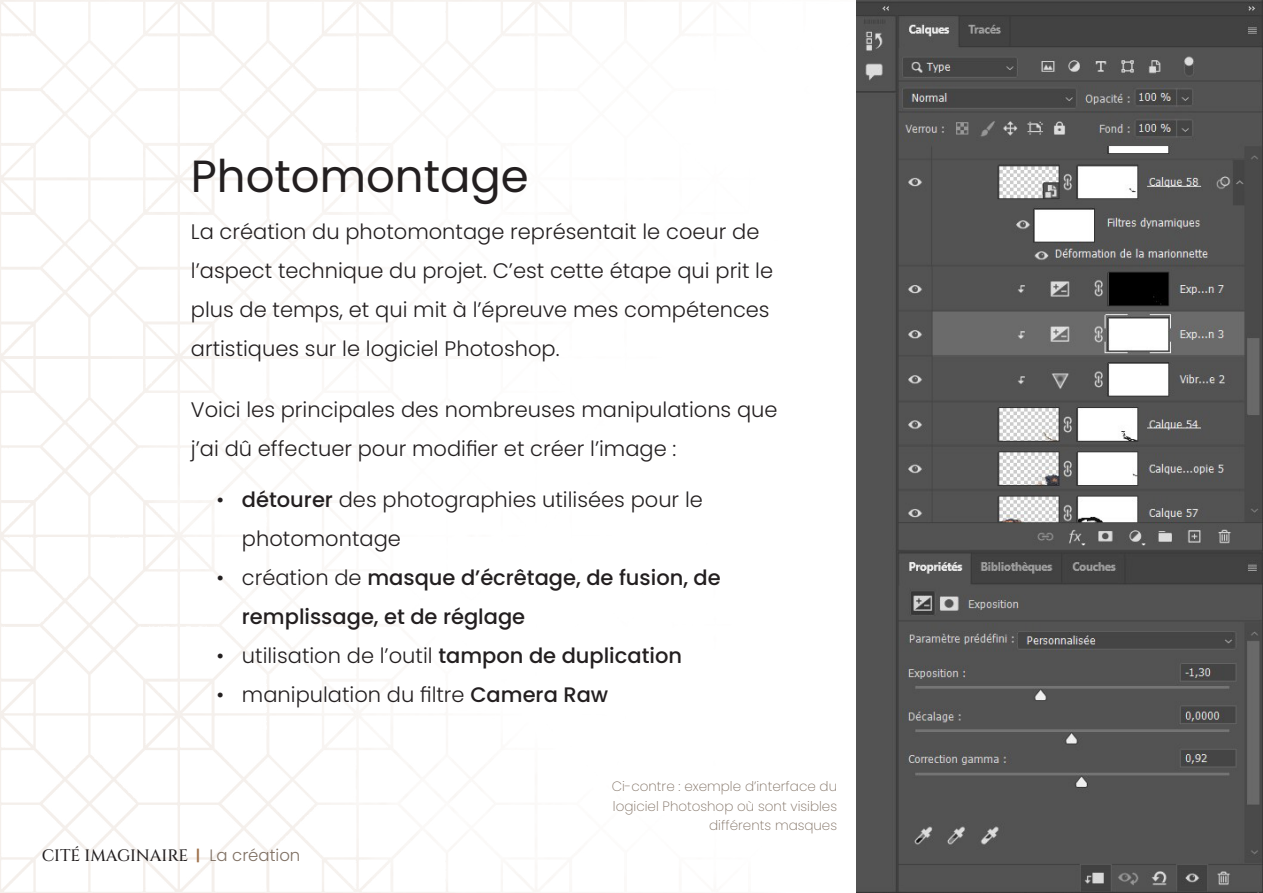
<style>
.page{position:relative;width:1263px;height:893px;background:#fff}
.page>*{position:absolute;margin:0;border:0;box-sizing:border-box;transform-origin:0 0}
.titre_sous_chapitre{font:45px "Poppins";color:#231f20}
.t1{font:300 21px/39px "Poppins";color:#231f20}
.t2{font:500 21px/39px "Poppins";color:#231f20}
.t3{font:500 16.5px "Cinzel";color:#231f20}
.note_de_page{font:200 13.5px/19.5px "Poppins";color:#807164;text-align:right}
.s1{font-weight:500}
.s2{font-weight:300}
.s3{font-family:"Barlow";font-weight:600;color:#9e704a}
.s4{font-family:"Poppins";font-weight:300;color:#807164}
</style>
<div class="page">
<img style="left:0;top:0;width:691px;height:893px">
<img style="left:856px;top:0;width:407px;height:893px">
<p class="titre_sous_chapitre" style="left:191px;top:150px;width:339px">Photomontage</p>
<p class="t1" style="left:191px;top:213px;width:584px">La création du photomontage représentait le coeur de l’aspect technique du projet. C’est cette étape qui prit le plus de temps, et qui mit à l’épreuve mes compétences artistiques sur le logiciel Photoshop.</p>
<p class="t1" style="left:191px;top:390px;width:588px">Voici les principales des nombreuses manipulations que j’ai dû effectuer pour modifier et créer l’image :</p>
<p class="t1" style="left:242px;top:481px;width:462px;text-indent:-26px">• <span class="s1">détourer</span> des photographies utilisées pour le photomontage</p>
<p class="t2" style="left:242px;top:559px;width:480px;text-indent:-26px"><span class="s2">• création de</span> masque d’écrêtage, de fusion, de remplissage, et de réglage</p>
<p class="t1" style="left:216px;top:637px;width:467px">• utilisation de l’outil <span class="s1">tampon de duplication</span></p>
<p class="t1" style="left:216px;top:676px;width:393px">• manipulation du filtre <span class="s1">Camera Raw</span></p>
<p class="t3" style="left:42px;top:845px;width:260px">CITÉ IMAGINAIRE <span class="s3">|</span> <span class="s4">La création</span></p>
<p class="note_de_page" style="left:612px;top:777px;width:227px">Ci-contre : exemple d’interface du logiciel Photoshop où sont visibles différents masques</p>
</div>
